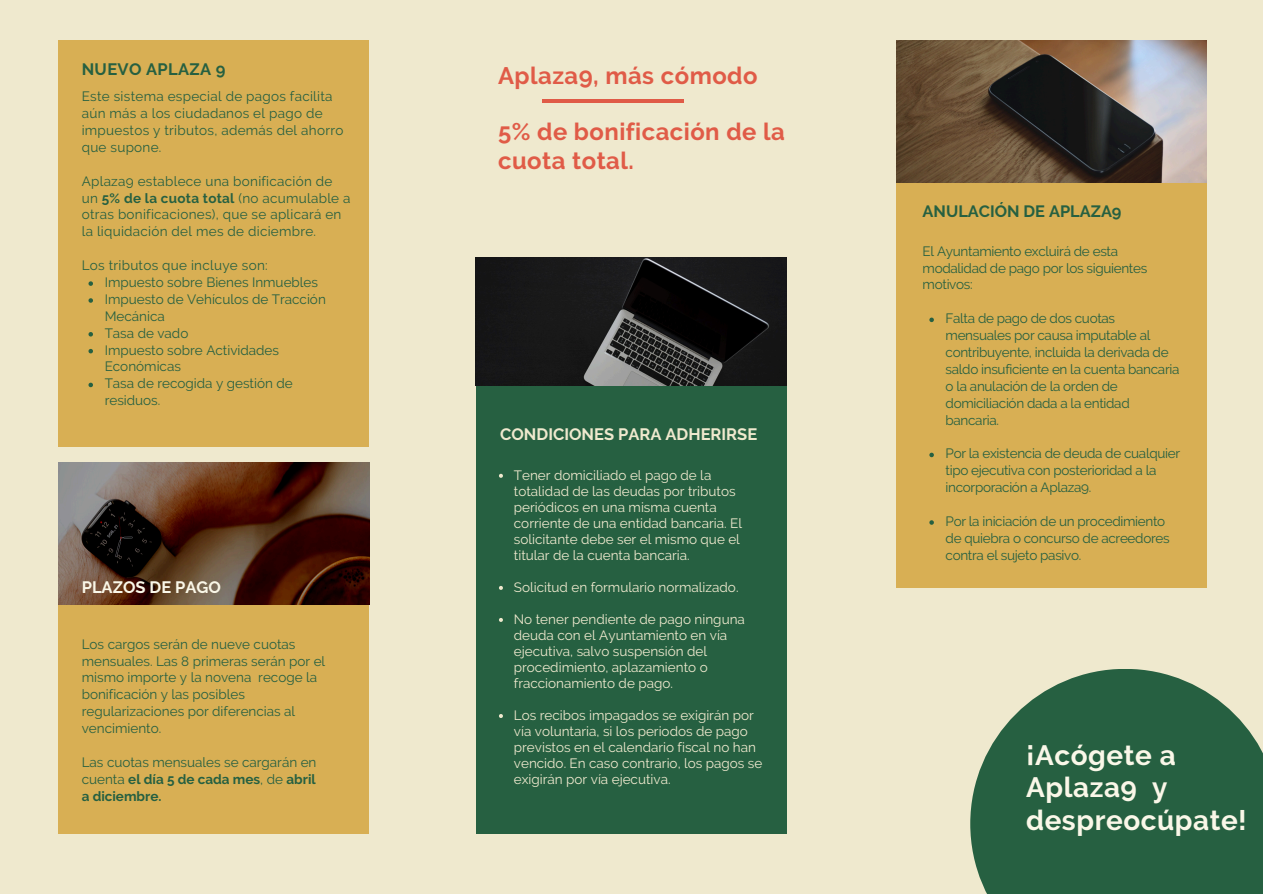
<style>
.page{position:relative;width:1263px;height:894px;background:#fff}
.page>*{position:absolute;margin:0;border:0;box-sizing:border-box;transform-origin:0 0}
.t1{font:700 27.9px/32.1px "Raleway";letter-spacing:.02em;color:#faf7e8}
.t2{font:700 23.85px/28.2px "Raleway";letter-spacing:.02em;color:#e05b47}
.t3{font:700 16.5px "Raleway";color:#efe9ce}
.t4{font:700 16.5px "Raleway";color:#faf7e8}
.t5{font:700 16.5px "Raleway";letter-spacing:.02em;color:#266041}
.t6{font:700 16.35px "Raleway";color:#266041}
.t7{font:13.5px/16px "Raleway";color:#efe9ce}
.t8{font:13.5px/16.8px "Raleway";letter-spacing:-.025em;color:#266041}
.t9{font:13.5px/16.8px "Raleway";color:#266041}
.t10{font:13.5px/16.8px "Raleway";letter-spacing:.02em;color:#266041}
.s1{font-weight:700}
</style>
<div class="page">
<div style="left:0;top:0;width:1263px;height:893px;background:#efe9ce"></div>
<div style="left:476px;top:369px;width:310px;height:464px;background:#266041"></div>
<div style="left:896px;top:182px;width:310px;height:406px;background:#d8af54"></div>
<img style="left:476px;top:258px;width:310px;height:127px">
<div style="left:58px;top:40px;width:311px;height:407px;background:#d8af54"></div>
<img style="left:896px;top:40px;width:310px;height:142px">
<div style="left:58px;top:602px;width:311px;height:231px;background:#d8af54"></div>
<img style="left:58px;top:462px;width:311px;height:142px">
<hr style="left:542px;top:100px;width:141px;height:2px;background:#e05b47">
<svg style="left:970px;top:669px;width:293px;height:224px;background:#407253"></svg>
<svg style="left:88px;top:281px;width:5px;height:5px"></svg>
<svg style="left:88px;top:298px;width:5px;height:5px"></svg>
<svg style="left:88px;top:332px;width:5px;height:4px"></svg>
<svg style="left:88px;top:349px;width:5px;height:4px"></svg>
<svg style="left:88px;top:382px;width:5px;height:5px"></svg>
<svg style="left:499px;top:473px;width:4px;height:4px"></svg>
<svg style="left:499px;top:586px;width:4px;height:3px"></svg>
<svg style="left:499px;top:618px;width:4px;height:3px"></svg>
<svg style="left:499px;top:714px;width:4px;height:3px"></svg>
<svg style="left:929px;top:317px;width:5px;height:5px"></svg>
<svg style="left:929px;top:452px;width:5px;height:5px"></svg>
<svg style="left:929px;top:520px;width:5px;height:4px"></svg>
<p class="t5" style="left:82px;top:59px;width:145px">NUEVO APLAZA 9</p>
<p class="t10" style="left:82px;top:88px;width:263px">Este sistema especial de pagos facilita aún más a los ciudadanos el pago de impuestos y tributos, además del ahorro que supone.</p>
<p class="t10" style="left:82px;top:172px;width:270px">Aplaza9 establece una bonificación de un <span class="s1">5% de la cuota total</span> (no acumulable a otras bonificaciones), que se aplicará en la liquidación del mes de diciembre.</p>
<p class="t10" style="left:82px;top:257px;width:187px">Los tributos que incluye son:</p>
<p class="t9" style="left:105px;top:274px;width:215px">Impuesto sobre Bienes Inmuebles</p>
<p class="t9" style="left:105px;top:290px;width:223px">Impuesto de Vehículos de Tracción<br>Mecánica</p>
<p class="t9" style="left:105px;top:324px;width:85px">Tasa de vado</p>
<p class="t9" style="left:105px;top:341px;width:176px">Impuesto sobre Actividades<br>Económicas</p>
<h3 class="t9" style="left:105px;top:375px;width:190px">Tasa de recogida y gestión de residuos.</h3>
<p class="t4" style="left:82px;top:577px;width:141px">PLAZOS DE PAGO</p>
<p class="t9" style="left:82px;top:635px;width:245px">Los cargos serán de nueve cuotas mensuales. Las 8 primeras serán por el mismo importe y la novena recoge la bonificación y las posibles regularizaciones por diferencias al vencimiento.</p>
<p class="t9" style="left:82px;top:753px;width:236px;text-align:justify">Las cuotas mensuales se cargarán en cuenta <span class="s1">el día 5 de cada mes</span>, de <span class="s1">abril a diciembre.</span></p>
<h3 class="t2" style="left:498px;top:61px;width:261px">Aplaza9, más cómodo</h3>
<p class="t2" style="left:498px;top:118px;width:288px">5% de bonificación de la cuota total.</p>
<p class="t3" style="left:500px;top:424px;width:259px">CONDICIONES PARA ADHERIRSE</p>
<p class="t7" style="left:514px;top:467px;width:230px">Tener domiciliado el pago de la totalidad de las deudas por tributos periódicos en una misma cuenta corriente de una entidad bancaria. El solicitante debe ser el mismo que el titular de la cuenta bancaria.</p>
<h2 class="t7" style="left:514px;top:579px;width:226px">Solicitud en formulario normalizado.</h2>
<h2 class="t7" style="left:514px;top:611px;width:233px">No tener pendiente de pago ninguna deuda con el Ayuntamiento en vía ejecutiva, salvo suspensión del procedimiento, aplazamiento o fraccionamiento de pago.</h2>
<p class="t7" style="left:514px;top:707px;width:250px">Los recibos impagados se exigirán por vía voluntaria, si los periodos de pago previstos en el calendario fiscal no han vencido. En caso contrario, los pagos se exigirán por vía ejecutiva.</p>
<p class="t6" style="left:923px;top:202px;width:200px">ANULACIÓN DE APLAZA9</p>
<h3 class="t8" style="left:923px;top:242px;width:226px">El Ayuntamiento excluirá de esta modalidad de pago por los siguientes motivos:</h3>
<p class="t8" style="left:946px;top:310px;width:235px">Falta de pago de dos cuotas mensuales por causa imputable al contribuyente, incluida la derivada de saldo insuficiente en la cuenta bancaria o la anulación de la orden de domiciliación dada a la entidad bancaria.</p>
<p class="t8" style="left:946px;top:445px;width:236px">Por la existencia de deuda de cualquier tipo ejecutiva con posterioridad a la incorporación a Aplaza9.</p>
<p class="t8" style="left:946px;top:512px;width:226px">Por la iniciación de un procedimiento de quiebra o concurso de acreedores contra el sujeto pasivo.</p>
<h1 class="t1" style="left:1026px;top:739px;width:222px">¡Acógete a<br>Aplaza9 y despreocúpate!</h1>
</div>
